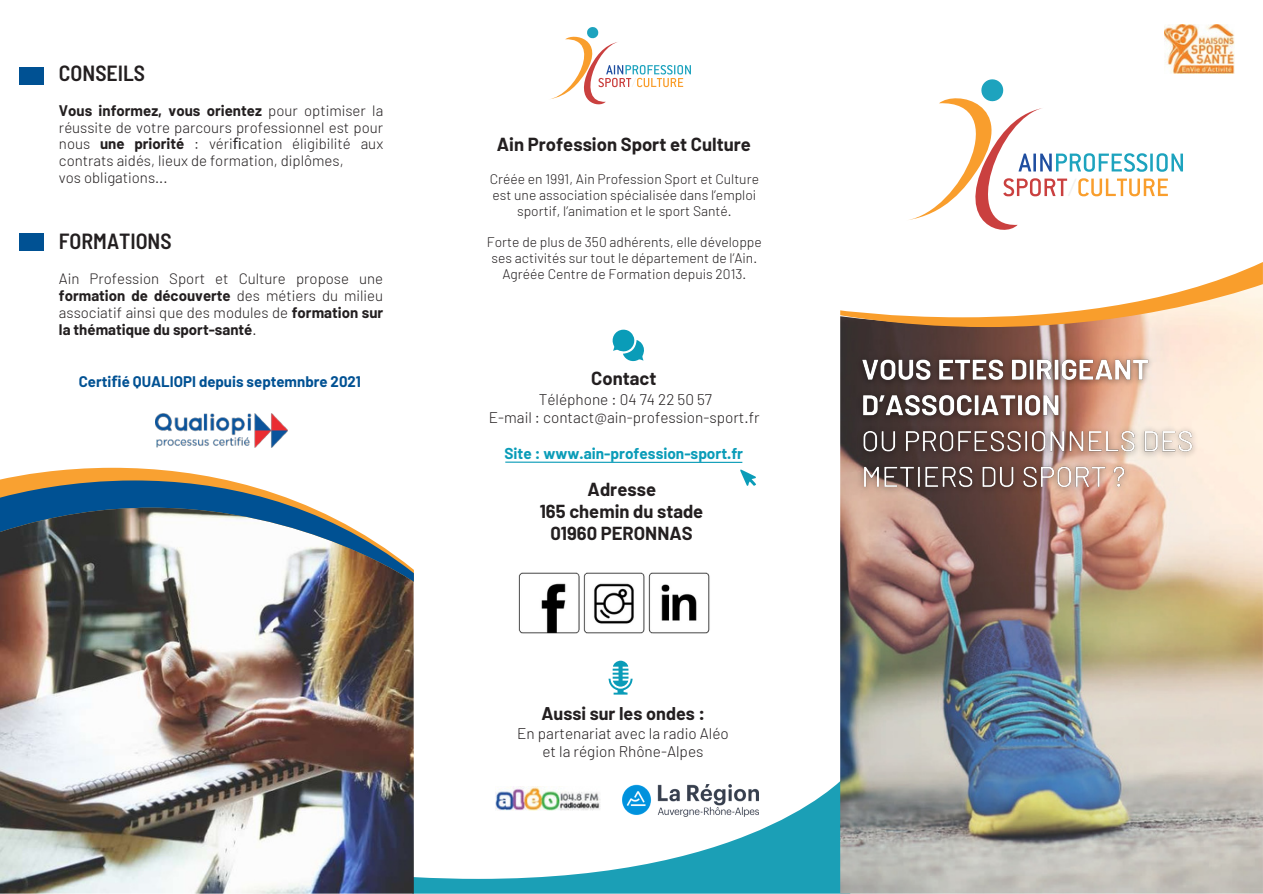
<style>
.page{position:relative;width:1263px;height:894px;background:#fff}
.page>*{position:absolute;margin:0;border:0;box-sizing:border-box;transform-origin:0 0}
.t1{font:600 semi-condensed 21.9px "Barlow";color:#231f20}
.t2{font:700 18.45px "Barlow";color:#231f20}
.t3{font:700 18.3px/21.3px "Barlow";color:#231f20;text-align:center}
.t4{font:700 18px "Barlow";color:#231f20}
.t5{font:300 15.3px/18px "Barlow";color:#231f20;text-align:center}
.t6{font:700 15.3px "Barlow";color:#0a9cb8}
.t7{font:300 15px/16.8px "Barlow";color:#231f20;text-align:justify}
.t8{font:700 15px "Barlow";color:#005193}
.t9{font:300 13.8px/15.8px "Barlow";color:#231f20;text-align:center}
.s1{font-weight:700}
.s2{font-family:"Noto Sans";font-weight:400}
.s3{font-family:"Noto Sans"}
</style>
<div class="page">
<svg style="left:414px;top:781px;width:426px;height:112px"></svg>
<svg style="left:740px;top:469px;width:16px;height:16px"></svg>
<svg style="left:612px;top:329px;width:32px;height:32px"></svg>
<svg style="left:505px;top:461px;width:237px;height:1px"></svg>
<img style="left:495px;top:786px;width:105px;height:24px">
<svg style="left:608px;top:660px;width:25px;height:34px"></svg>
<img style="left:1165px;top:25px;width:69px;height:48px">
<img style="left:0;top:581px;width:414px;height:312px">
<img style="left:840px;top:327px;width:423px;height:566px">
<svg style="left:0;top:467px;width:226px;height:13px;fill:#f9a131"></svg>
<svg style="left:0;top:480px;width:414px;height:101px"></svg>
<div style="left:20px;top:67px;width:24px;height:18px;background:#005193"></div>
<div style="left:20px;top:233px;width:24px;height:18px;background:#005193"></div>
<svg style="left:551px;top:27px;width:140px;height:78px"></svg>
<svg style="left:840px;top:262px;width:423px;height:65px"></svg>
<svg style="left:909px;top:79px;width:274px;height:151px"></svg>
<img style="left:156px;top:413px;width:131px;height:34px">
<img style="left:622px;top:784px;width:137px;height:31px">
<img style="left:518px;top:572px;width:192px;height:62px">
<img style="left:851px;top:350px;width:351px;height:149px">
<p class="t1" style="left:59px;top:59px;width:88px">CONSEILS</p>
<p class="t7" style="left:59px;top:101px;width:326px"><span class="s1">Vous informez, vous orientez</span> pour optimiser la réussite de votre parcours professionnel est pour nous <span class="s1">une priorité</span> : véri<span class="s2">fi</span>cation éligibilité aux contrats aidés, lieux de formation, diplômes,</p>
<p class="t7" style="left:59px;top:169px;width:110px">vos obligations...</p>
<h3 class="t1" style="left:59px;top:227px;width:114px">FORMATIONS</h3>
<p class="t7" style="left:59px;top:269px;width:326px">Ain Profession Sport et Culture propose une <span class="s1">formation de découverte</span> des métiers du milieu associatif ainsi que des modules de <span class="s1">formation sur la thématique du sport-santé</span>.</p>
<p class="t8" style="left:79px;top:371px;width:284px">Certi<span class="s3">fi</span>é QUALIOPI depuis septemnbre 2021</p>
<h3 class="t2" style="left:497px;top:132px;width:255px">Ain Profession Sport et Culture</h3>
<p class="t9" style="left:490px;top:171px;width:271px">Créée en 1991, Ain Profession Sport et Culture est une association spécialisée dans l’emploi sportif, l’animation et le sport Santé.</p>
<p class="t9" style="left:487px;top:234px;width:276px">Forte de plus de 350 adhérents, elle développe ses activités sur tout le département de l’Ain.<br>Agréée Centre de Formation depuis 2013.</p>
<p class="t2" style="left:591px;top:367px;width:67px">Contact</p>
<p class="t5" style="left:539px;top:390px;width:175px">Téléphone : 04 74 22 50 57</p>
<h4 class="t5" style="left:489px;top:408px;width:272px">E-mail : contact@ain-profession-sport.fr</h4>
<h3 class="t6" style="left:504px;top:443px;width:240px">Site : www.ain-profession-sport.fr</h3>
<p class="t2" style="left:588px;top:478px;width:70px">Adresse</p>
<p class="t3" style="left:540px;top:500px;width:165px">165 chemin du stade<br>01960 PERONNAS</p>
<h3 class="t4" style="left:541px;top:701px;width:165px">Aussi sur les ondes :</h3>
<h3 class="t5" style="left:517px;top:723px;width:213px">En partenariat avec la radio Aléo et la région Rhône-Alpes</h3>
</div>
